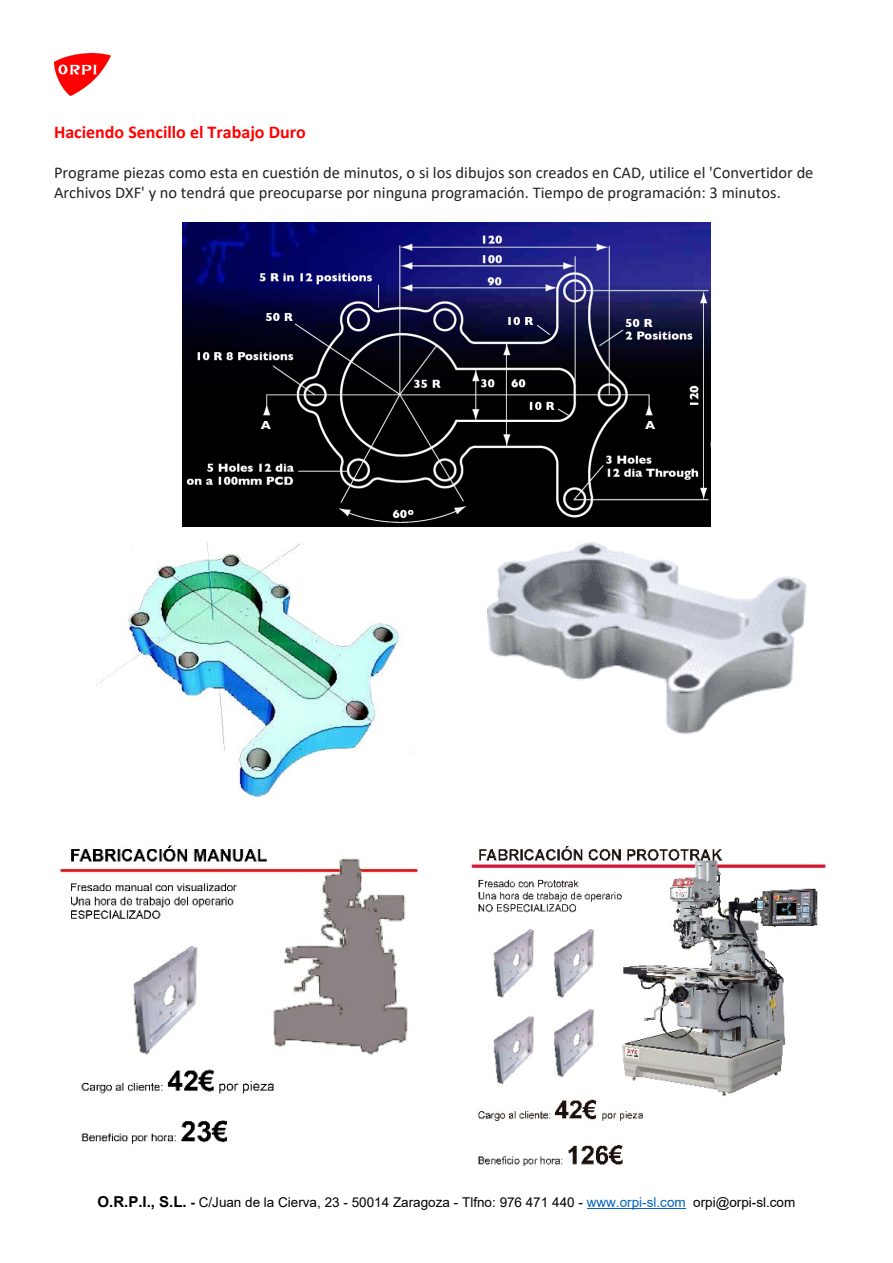
<style>
.page{position:relative;width:893px;height:1263px;background:#fff}
.page>*{position:absolute;margin:0;border:0;box-sizing:border-box;transform-origin:0 0}
.t1{font:700 18px "Calibri";color:#f00}
.t2{font:16.5px/20.1px "Calibri";color:#222}
.t3{font:13.5px "Arial";color:#000}
.s1{font-weight:700;font-size:15px}
.s2{font-weight:700}
.s3{color:#0563c1}
</style>
<div class="page">
<hr style="left:587px;top:1208px;width:99px;height:1px;background:#0563c1">
<img style="left:54px;top:53px;width:57px;height:43px">
<img style="left:183px;top:223px;width:527px;height:303px">
<img style="left:487px;top:542px;width:319px;height:192px">
<img style="left:96px;top:542px;width:314px;height:254px">
<img style="left:59px;top:845px;width:359px;height:300px">
<img style="left:471px;top:846px;width:356px;height:320px">
<p class="t1" style="left:54px;top:119px;width:253px">Haciendo Sencillo el Trabajo Duro</p>
<p class="t2" style="left:54px;top:162px;width:761px">Programe piezas como esta en cuestión de minutos, o si los dibujos son creados en CAD, utilice el 'Convertidor de<br>Archivos DXF' y no tendrá que preocuparse por ninguna programación. Tiempo de programación: 3 minutos.</p>
<p class="t3" style="left:98px;top:1192px;width:699px"><span class="s1">O.R.P.I., S.L.</span> <span class="s2">-</span> C/Juan de la Cierva, 23 - 50014 Zaragoza - Tlfno: 976 471 440 - <span class="s3">www.orpi-sl.com</span> orpi@orpi-sl.com</p>
</div>
